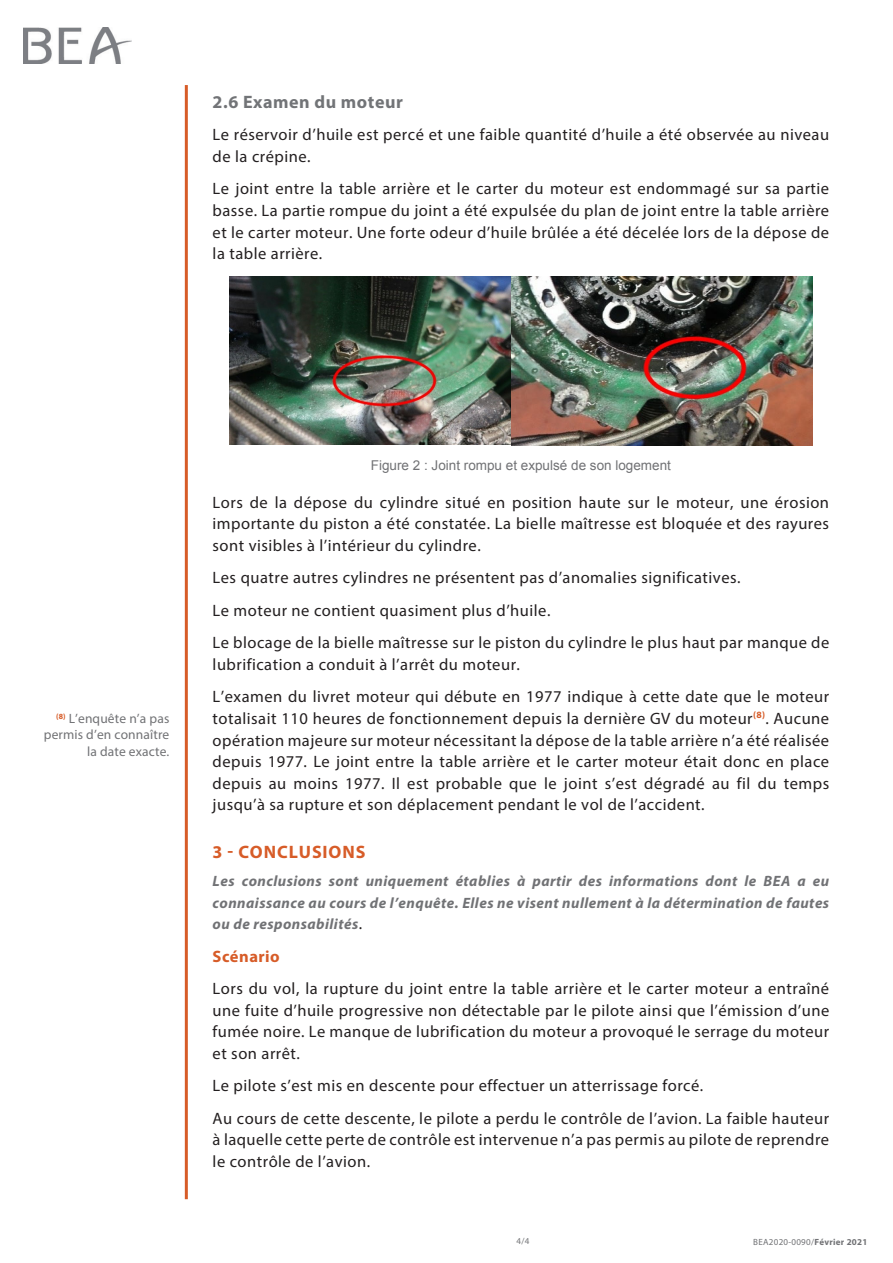
<style>
.page{position:relative;width:893px;height:1263px;background:#fff}
.page>*{position:absolute;margin:0;border:0;box-sizing:border-box;transform-origin:0 0}
.Titre_2{font:700 18px "Myriad Pro";letter-spacing:.03em;color:#727477}
.Titre_1{font:700 18px "Myriad Pro";letter-spacing:.05em;color:#d75c28}
.t1{font:16.5px/21.6px "Myriad Pro";letter-spacing:.03em;color:#231f20;text-align:justify}
.t2{font:700 16.5px "Myriad Pro";letter-spacing:.03em;color:#d75c28}
.t3{font:italic 700 15px/21.6px "Myriad Pro";letter-spacing:.03em;color:#717275;text-align:justify}
.Note{font:13.5px/16.2px "Myriad Pro";letter-spacing:.01em;color:#717275;text-align:right}
.Légende{font:13.5px "Arial";color:#717275}
.t4{font:9px "Myriad Pro";letter-spacing:.03em;color:#717275}
.s1{font-weight:400;font-style:normal;font-size:16.5px;color:#231f20}
.s2{font-weight:700}
</style>
<div class="page">
<hr style="left:185px;top:85px;width:3px;height:1114px;background:#d75c28">
<img style="left:23px;top:28px;width:109px;height:36px">
<img style="left:229px;top:277px;width:583px;height:168px">
<p class="Titre_2" style="left:213px;top:90px;width:192px">2.6 Examen du moteur</p>
<p class="t1" style="left:213px;top:124px;width:618px">Le réservoir d’huile est percé et une faible quantité d’huile a été observée au niveau de la crépine.</p>
<p class="t1" style="left:213px;top:178px;width:618px">Le joint entre la table arrière et le carter du moteur est endommagé sur sa partie basse. La partie rompue du joint a été expulsée du plan de joint entre la table arrière et le carter moteur. Une forte odeur d’huile brûlée a été décelée lors de la dépose de la table arrière.</p>
<p class="Note" style="left:44px;top:710px;width:127px"><sup>(8)</sup> L’enquête n’a pas permis d’en connaître la date exacte.</p>
<p class="Légende" style="left:371px;top:456px;width:302px">Figure 2 : Joint rompu et expulsé de son logement</p>
<p class="t1" style="left:213px;top:491px;width:618px">Lors de la dépose du cylindre situé en position haute sur le moteur, une érosion importante du piston a été constatée. La bielle maîtresse est bloquée et des rayures sont visibles à l’intérieur du cylindre.</p>
<p class="t1" style="left:213px;top:567px;width:529px">Les quatre autres cylindres ne présentent pas d’anomalies significatives.</p>
<p class="t1" style="left:213px;top:599px;width:339px">Le moteur ne contient quasiment plus d’huile.</p>
<p class="t1" style="left:213px;top:632px;width:618px">Le blocage de la bielle maîtresse sur le piston du cylindre le plus haut par manque de lubrification a conduit à l’arrêt du moteur.</p>
<p class="t1" style="left:213px;top:686px;width:618px">L’examen du livret moteur qui débute en 1977 indique à cette date que le moteur totalisait 110 heures de fonctionnement depuis la dernière GV du moteur<sup>(8)</sup>. Aucune opération majeure sur moteur nécessitant la dépose de la table arrière n’a été réalisée depuis 1977. Le joint entre la table arrière et le carter moteur était donc en place depuis au moins 1977. Il est probable que le joint s’est dégradé au fil du temps jusqu’à sa rupture et son déplacement pendant le vol de l’accident.</p>
<p class="Titre_1" style="left:213px;top:840px;width:154px">3 - CONCLUSIONS</p>
<p class="t3" style="left:213px;top:870px;width:618px">Les conclusions sont uniquement établies à partir des informations dont le BEA a eu connaissance au cours de l’enquête. Elles ne visent nullement à la détermination de fautes ou de responsabilités<span class="s1">.</span></p>
<p class="t2" style="left:213px;top:945px;width:69px">Scénario</p>
<p class="t1" style="left:213px;top:977px;width:618px">Lors du vol, la rupture du joint entre la table arrière et le carter moteur a entraîné une fuite d’huile progressive non détectable par le pilote ainsi que l’émission d’une fumée noire. Le manque de lubrification du moteur a provoqué le serrage du moteur et son arrêt.</p>
<p class="t1" style="left:213px;top:1075px;width:492px">Le pilote s’est mis en descente pour effectuer un atterrissage forcé.</p>
<p class="t1" style="left:213px;top:1107px;width:618px">Au cours de cette descente, le pilote a perdu le contrôle de l’avion. La faible hauteur à laquelle cette perte de contrôle est intervenue n’a pas permis au pilote de reprendre le contrôle de l’avion.</p>
<p class="t4" style="left:517px;top:1236px;width:14px">4/4</p>
<p class="t4" style="left:753px;top:1236px;width:116px">BEA2020-0090/<span class="s2">Février 2021</span></p>
</div>
